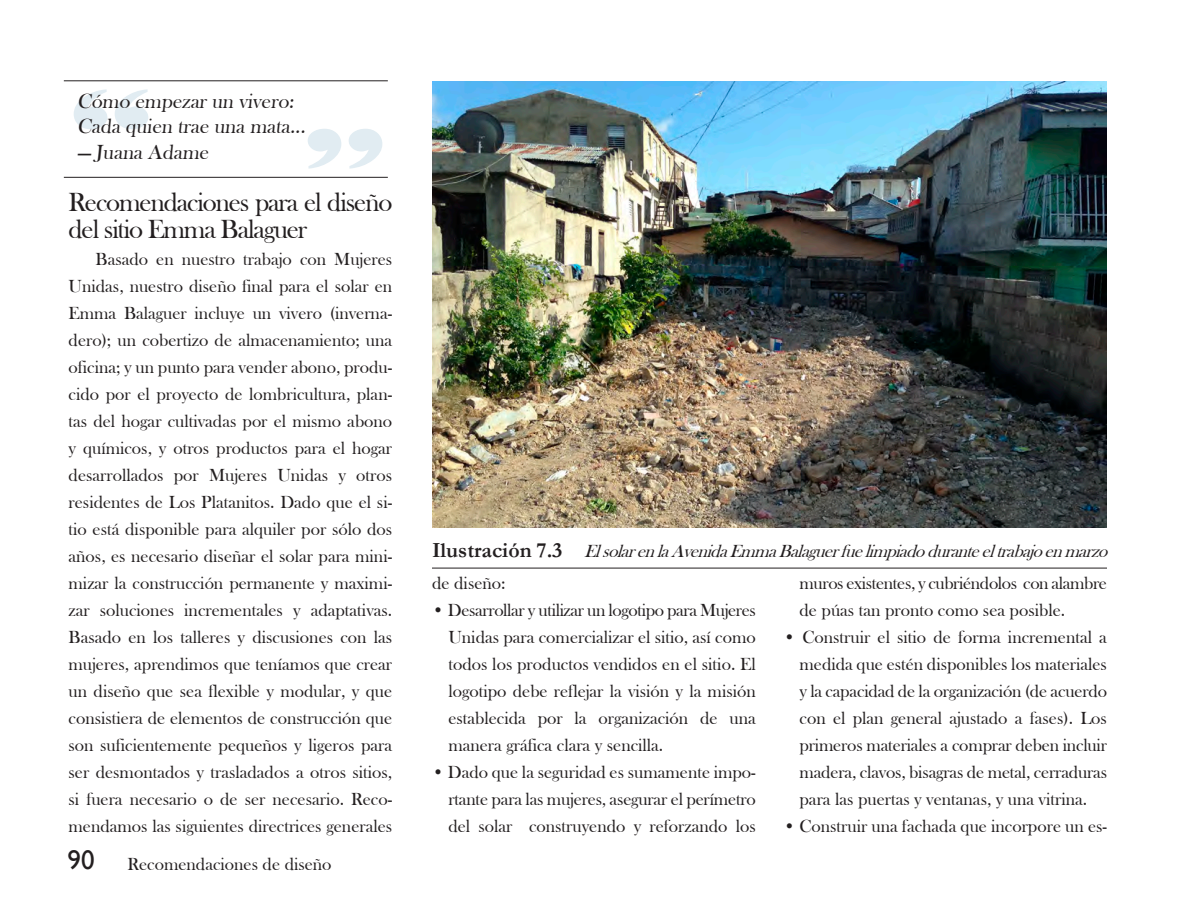
<style>
.page{position:relative;width:1188px;height:918px;background:#fff}
.page>*{position:absolute;margin:0;border:0;box-sizing:border-box;transform-origin:0 0}
.t1{font:123px "Latin Wide";color:#e1ecf2}
.t2{font:27px/27px "Bask Old Face";letter-spacing:-.04em;color:#231f20}
.t3{font:21px "Bask Old Face";color:#231f20}
.t4{font:18px/27px "Bask Old Face";color:#231f20;text-align:justify}
.t5{font:italic 18px "Bask Old Face";color:#231f20}
.t6{font:18px/27px "Bask Old Face";letter-spacing:-.02em;color:#231f20}
.s1{font-family:"Gill Sans";font-size:27px}
.s2{font-family:"Garamond";font-weight:700;font-style:normal;font-size:21.75px}
</style>
<div class="page">
<img style="left:432px;top:82px;width:674px;height:446px">
<hr style="left:432px;top:568px;width:675px;height:1px;background:#231f20">
<hr style="left:64px;top:80px;width:324px;height:1px;background:#231f20">
<hr style="left:64px;top:177px;width:324px;height:1px;background:#231f20">
<h1 class="t1" style="left:64px;top:56px;width:96px">“</h1>
<p class="t3" style="left:77px;top:90px;width:221px">Cómo empezar un vivero:</p>
<p class="t3" style="left:77px;top:115px;width:232px">Cada quien trae una mata...</p>
<p class="t3" style="left:77px;top:140px;width:135px">— Juana Adame</p>
<h1 class="t1" style="left:392px;top:202px;width:96px;rotate:-180deg">“</h1>
<h2 class="t2" style="left:69px;top:189px;width:325px">Recomendaciones para el diseño del sitio Emma Balaguer</h2>
<p class="t4" style="left:69px;top:246px;width:325px;text-indent:27px">Basado en nuestro trabajo con Mujeres Unidas, nuestro diseño final para el solar en Emma Balaguer incluye un vivero (inverna&shy;dero); un cobertizo de almacenamiento; una oficina; y un punto para vender abono, produ&shy;cido por el proyecto de lombricultura, plan&shy;tas del hogar cultivadas por el mismo abono y químicos, y otros productos para el hogar desarrollados por Mujeres Unidas y otros residentes de Los Platanitos. Dado que el si&shy;tio está disponible para alquiler por sólo dos años, es necesario diseñar el solar para mini&shy;mizar la construcción permanente y maximi&shy;zar soluciones incrementales y adaptativas.<br>Basado en los talleres y discusiones con las mujeres, aprendimos que teníamos que crear un diseño que sea flexible y modular, y que consistiera de elementos de construcción que son suficientemente pequeños y ligeros para ser desmontados y trasladados a otros sitios, si fuera necesario o de ser necesario. Reco&shy;mendamos las siguientes directrices generales</p>
<p class="t4" style="left:68px;top:851px;width:266px"><span class="s1">90</span> Recomendaciones de diseño</p>
<p class="t5" style="left:432px;top:541px;width:683px"><span class="s2">I l u s t r a c i ó n 7 . 3</span> ElsolarenlaAvenidaEmmaBalaguerfuelimpiadoduranteeltrabajoenmarzo</p>
<p class="t4" style="left:432px;top:570px;width:75px">de diseño:</p>
<p class="t4" style="left:448px;top:597px;width:309px;text-indent:-16px">• Desarrollar y utilizar un logotipo para Mujeres Unidas para comercializar el sitio, así como todos los productos vendidos en el sitio. El logotipo debe reflejar la visión y la misión establecida por la organización de una manera gráfica clara y sencilla.</p>
<p class="t4" style="left:448px;top:759px;width:309px;text-indent:-16px">• Dado que la seguridad es sumamente impo&shy;rtante para las mujeres, asegurar el perímetro del solar construyendo y reforzando los</p>
<p class="t6" style="left:800px;top:570px;width:309px">muros existentes, y cubriéndolos con alambre de púas tan pronto como sea posible.</p>
<p class="t4" style="left:800px;top:624px;width:309px;text-indent:-16px">• Construir el sitio de forma incremental a medida que estén disponibles los materiales y la capacidad de la organización (de acuerdo con el plan general ajustado a fases). Los primeros materiales a comprar deben incluir madera, clavos, bisagras de metal, cerraduras para las puertas y ventanas, y una vitrina.</p>
<p class="t4" style="left:783px;top:813px;width:325px">• Construir una fachada que incorpore un es-</p>
</div>
